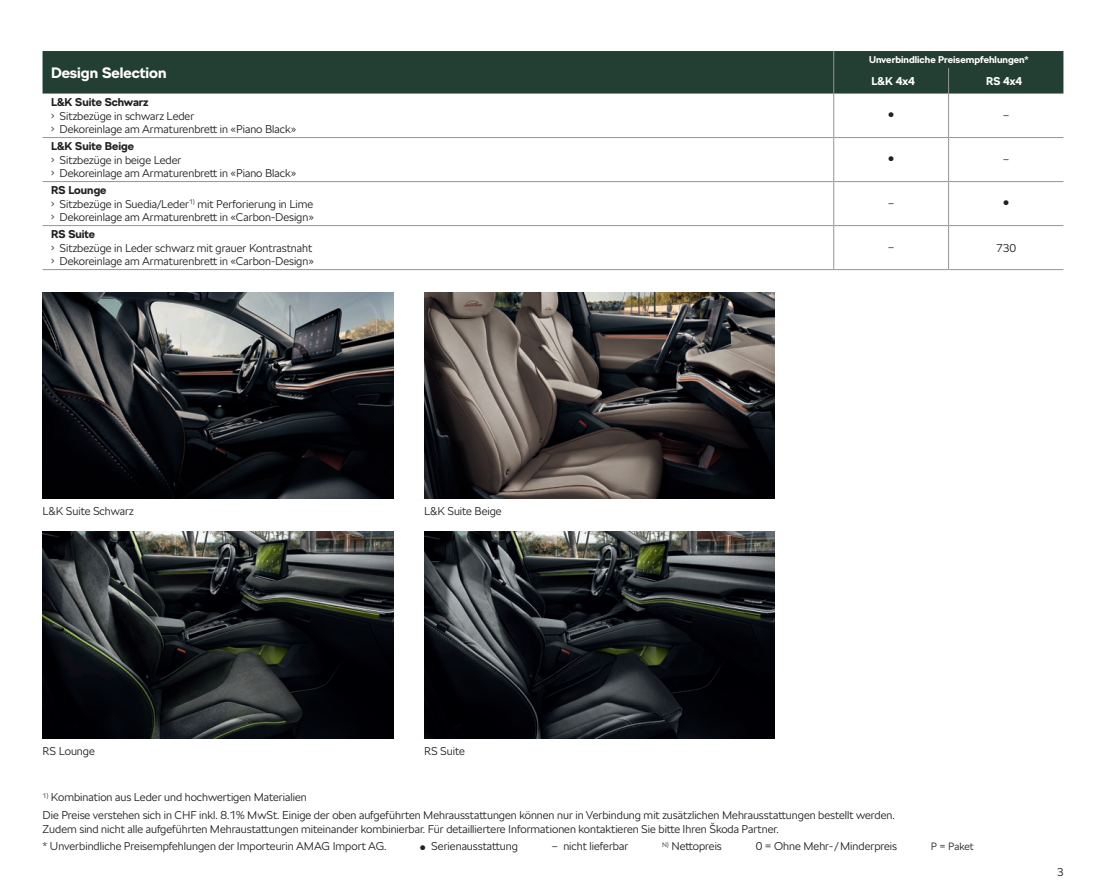
<style>
.page{position:relative;width:1106px;height:893px;background:#fff}
.page>*{position:absolute;margin:0;border:0;box-sizing:border-box;transform-origin:0 0}
.t1{font:700 15px "SKODA Next";color:#fff}
.t2{font:300 11.25px/17.7px "SKODA Next";color:#231f20}
.t3{font:700 11.25px "SKODA Next";color:#231f20}
.t4{font:700 11.25px "SKODA Next";color:#fff}
.t5{font:300 10.5px "SKODA Next";letter-spacing:-.005em;color:#231f20}
.t6{font:700 9.75px "SKODA Next";color:#fff}
.t7{font:6.75px "Zapf Dingbats ITC";color:#231f20}
</style>
<div class="page">
<div style="left:43px;top:51px;width:1020px;height:43px;background:#233e32"></div>
<hr style="left:43px;top:181px;width:790px;height:1px;background:#939598">
<hr style="left:834px;top:181px;width:114px;height:1px;background:#939598">
<hr style="left:949px;top:181px;width:114px;height:1px;background:#939598">
<hr style="left:43px;top:225px;width:790px;height:1px;background:#939598">
<hr style="left:834px;top:225px;width:114px;height:1px;background:#939598">
<hr style="left:949px;top:225px;width:114px;height:1px;background:#939598">
<hr style="left:43px;top:269px;width:790px;height:1px;background:#939598">
<hr style="left:833px;top:269px;width:115px;height:1px;background:#939598">
<hr style="left:948px;top:269px;width:115px;height:1px;background:#939598">
<hr style="left:43px;top:137px;width:790px;height:1px;background:#939598">
<hr style="left:834px;top:137px;width:114px;height:1px;background:#939598">
<hr style="left:949px;top:137px;width:114px;height:1px;background:#939598">
<hr style="left:833px;top:94px;width:1px;height:44px;background:#939598">
<hr style="left:833px;top:138px;width:1px;height:44px;background:#939598">
<hr style="left:833px;top:182px;width:1px;height:44px;background:#939598">
<hr style="left:833px;top:226px;width:1px;height:43px;background:#939598">
<hr style="left:948px;top:94px;width:1px;height:44px;background:#939598">
<hr style="left:948px;top:138px;width:1px;height:44px;background:#939598">
<hr style="left:948px;top:182px;width:1px;height:44px;background:#939598">
<hr style="left:948px;top:226px;width:1px;height:43px;background:#939598">
<svg style="left:833px;top:51px;width:1px;height:43px"></svg>
<svg style="left:948px;top:68px;width:1px;height:26px"></svg>
<img style="left:43px;top:532px;width:350px;height:206px">
<img style="left:424px;top:532px;width:350px;height:206px">
<img style="left:43px;top:292px;width:350px;height:206px">
<img style="left:424px;top:292px;width:350px;height:206px">
<h1 class="t1" style="left:51px;top:63px;width:117px">Design Selection</h1>
<p class="t3" style="left:51px;top:95px;width:99px">L&amp;K Suite Schwarz</p>
<p class="t2" style="left:51px;top:107px;width:145px">• Sitzbezüge in schwarz Leder</p>
<p class="t2" style="left:51px;top:121px;width:246px">• Dekoreinlage am Armaturenbrett in «Piano Black»</p>
<p class="t3" style="left:51px;top:139px;width:84px">L&amp;K Suite Beige</p>
<p class="t2" style="left:51px;top:151px;width:132px">• Sitzbezüge in beige Leder</p>
<p class="t2" style="left:51px;top:165px;width:246px">• Dekoreinlage am Armaturenbrett in «Piano Black»</p>
<p class="t3" style="left:51px;top:183px;width:57px">RS Lounge</p>
<p class="t2" style="left:51px;top:195px;width:264px">• Sitzbezüge in Suedia/Leder<sup>1)</sup> mit Perforierung in Lime</p>
<p class="t2" style="left:51px;top:209px;width:264px">• Dekoreinlage am Armaturenbrett in «Carbon-Design»</p>
<p class="t3" style="left:51px;top:227px;width:45px">RS Suite</p>
<p class="t2" style="left:51px;top:239px;width:263px">• Sitzbezüge in Leder schwarz mit grauer Kontrastnaht</p>
<p class="t2" style="left:51px;top:253px;width:264px">• Dekoreinlage am Armaturenbrett in «Carbon-Design»</p>
<p class="t6" style="left:869px;top:53px;width:161px">Unverbindliche Preisempfehlungen*</p>
<p class="t4" style="left:871px;top:73px;width:45px">L&amp;K 4x4</p>
<p class="t4" style="left:986px;top:73px;width:37px">RS 4x4</p>
<p class="t7" style="left:888px;top:112px;width:7px">●</p>
<p class="t2" style="left:1003px;top:106px;width:7px">–</p>
<p class="t7" style="left:888px;top:156px;width:7px">●</p>
<p class="t2" style="left:1003px;top:150px;width:7px">–</p>
<p class="t2" style="left:888px;top:194px;width:7px">–</p>
<p class="t7" style="left:1003px;top:200px;width:7px">●</p>
<p class="t2" style="left:888px;top:238px;width:7px">–</p>
<p class="t2" style="left:996px;top:239px;width:22px">730</p>
<p class="t2" style="left:43px;top:503px;width:93px">L&amp;K Suite Schwarz</p>
<p class="t2" style="left:424px;top:503px;width:79px">L&amp;K Suite Beige</p>
<p class="t2" style="left:43px;top:742px;width:54px">RS Lounge</p>
<p class="t2" style="left:424px;top:742px;width:42px">RS Suite</p>
<p class="t2" style="left:43px;top:789px;width:853px"><sup>1)</sup> Kombination aus Leder und hochwertigen Materialien<br>Die Preise verstehen sich in CHF inkl. 8.1% MwSt. Einige der oben aufgeführten Mehrausstattungen können nur in Verbindung mit zusätzlichen Mehrausstattungen bestellt werden.</p>
<p class="t2" style="left:43px;top:820px;width:737px">Zudem sind nicht alle aufgeführten Mehraustattungen miteinander kombinierbar. Für detailliertere Informationen kontaktieren Sie bitte Ihren Škoda Partner. * Unverbindliche Preisempfehlungen der Importeurin AMAG Import AG.</p>
<p class="t2" style="left:420px;top:838px;width:99px">● Serienausstattung</p>
<p class="t2" style="left:551px;top:838px;width:78px">– nicht lieferbar</p>
<p class="t2" style="left:662px;top:838px;width:61px"><sup>N)</sup> Nettopreis</p>
<p class="t2" style="left:755px;top:838px;width:143px">0 = Ohne Mehr-/Minderpreis</p>
<p class="t5" style="left:931px;top:840px;width:44px">P = Paket</p>
<p class="t2" style="left:1057px;top:863px;width:8px">3</p>
</div>
